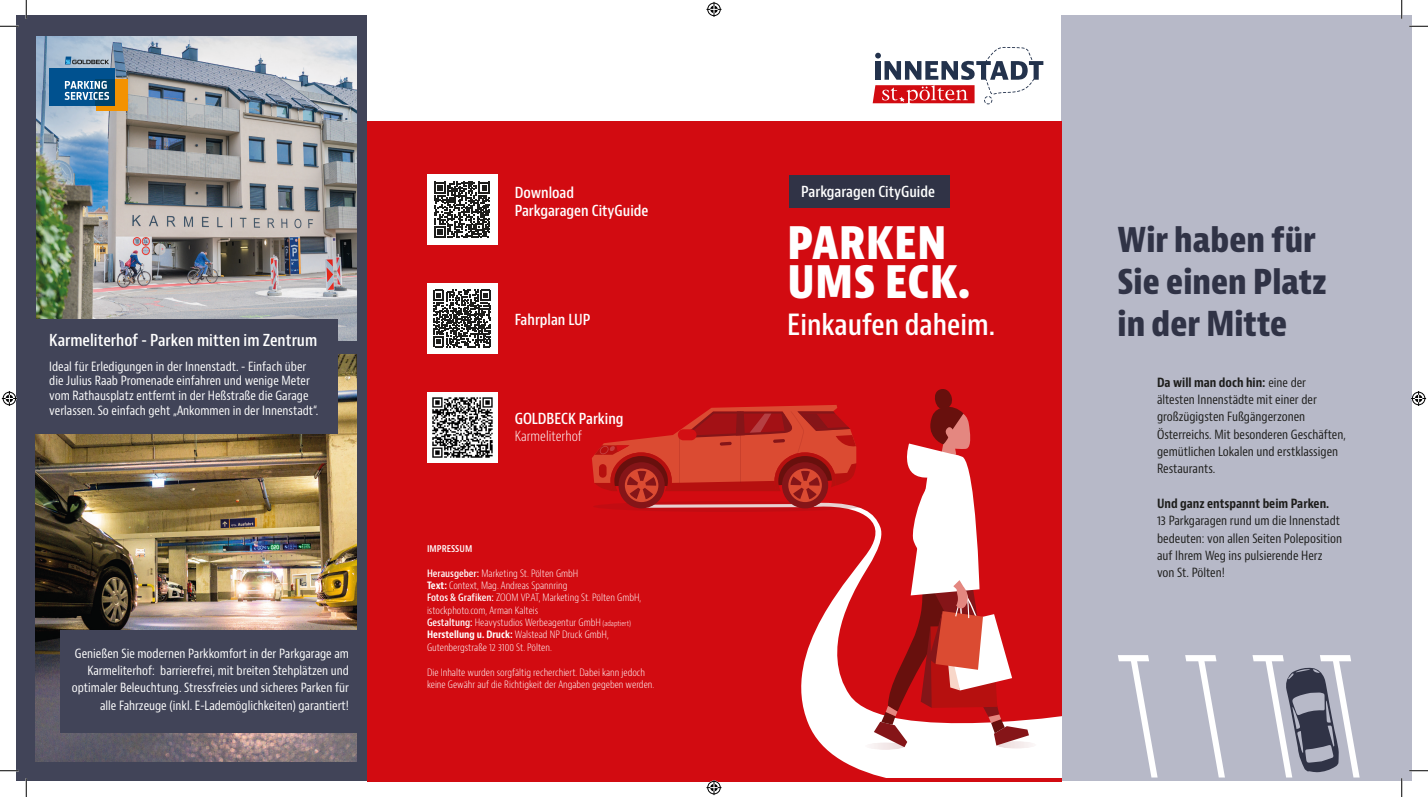
<style>
.page{position:relative;width:1428px;height:797px;background:#fff}
.page>*{position:absolute;margin:0;border:0;box-sizing:border-box;transform-origin:0 0}
.t1{font:700 condensed 47.62px/39.6px "Bernina Sans";color:#fff}
.t2{font:700 condensed 33.38px/42.1px "Bernina Sans";color:#303346}
.t3{font:600 condensed 28.5px "Bernino Sans";color:#fff}
.t4{font:600 condensed 16.12px "Bernino Sans";color:#fff}
.t5{font:600 condensed 14.88px/17.9px "Bernino Sans";color:#fff}
.t6{font:300 condensed 13.62px "Bernino Sans";color:#fff}
.t7{font:condensed 12.38px/14.9px "Bernino Sans";color:#fff}
.t8{font:condensed 12.38px/17.4px "Bernino Sans";color:#1d1d1b}
.t9{font:300 condensed 9.88px/12.4px "Bernino Sans";color:#fff}
.t10{font:600 condensed 9.88px "Bernino Sans";color:#fff}
.s1{font-weight:600}
.s2{font-weight:700}
.s3{font-size:7.38px}
</style>
<div class="page">
<div style="left:1061px;top:16px;width:351px;height:765px;background:#b7b9c8"></div>
<div style="left:16px;top:16px;width:350px;height:765px;background:#414458"></div>
<div style="left:366px;top:121px;width:695px;height:656px;background:#d20b11"></div>
<svg style="left:801px;top:507px;width:260px;height:270px"></svg>
<div style="left:593px;top:501px;width:268px;height:11px;background:#c20c12;border-radius:50%"></div>
<svg style="left:592px;top:405px;width:265px;height:103px"></svg>
<svg style="left:873px;top:389px;width:155px;height:358px"></svg>
<svg style="left:996px;top:741px;width:40px;height:7px"></svg>
<svg style="left:864px;top:742px;width:41px;height:8px"></svg>
<div style="left:789px;top:175px;width:161px;height:32px;background:#303346"></div>
<svg style="left:872px;top:47px;width:171px;height:57px"></svg>
<svg style="left:1126px;top:656px;width:32px;height:122px"></svg>
<svg style="left:1193px;top:655px;width:32px;height:123px"></svg>
<div style="left:1118px;top:655px;width:30px;height:6px;background:#fff"></div>
<div style="left:1185px;top:655px;width:30px;height:6px;background:#fff"></div>
<div style="left:1252px;top:655px;width:31px;height:6px;background:#fff"></div>
<svg style="left:1260px;top:655px;width:100px;height:123px"></svg>
<img style="left:37px;top:37px;width:319px;height:304px">
<img style="left:36px;top:354px;width:320px;height:407px">
<div style="left:24px;top:319px;width:314px;height:114px;background:#414458"></div>
<div style="left:427px;top:283px;width:70px;height:70px;background:#fff"></div>
<svg style="left:433px;top:290px;width:58px;height:57px"></svg>
<div style="left:427px;top:175px;width:70px;height:70px;background:#fff"></div>
<svg style="left:434px;top:182px;width:56px;height:56px"></svg>
<div style="left:60px;top:630px;width:297px;height:103px;background:#414458"></div>
<div style="left:427px;top:392px;width:70px;height:70px;background:#fff"></div>
<img style="left:432px;top:397px;width:61px;height:61px">
<div style="left:96px;top:79px;width:31px;height:32px;background:#f39200"></div>
<div style="left:49px;top:68px;width:66px;height:38px;background:#00518f"></div>
<div style="left:96px;top:79px;width:19px;height:27px;background:#00436b"></div>
<svg style="left:65px;top:81px;width:44px;height:19px"></svg>
<svg style="left:65px;top:57px;width:44px;height:7px"></svg>
<svg style="left:0;top:25px;width:19px;height:2px"></svg>
<svg style="left:1409px;top:25px;width:18px;height:2px"></svg>
<svg style="left:0;top:770px;width:19px;height:1px"></svg>
<svg style="left:1409px;top:770px;width:18px;height:1px"></svg>
<svg style="left:25px;top:0;width:2px;height:19px"></svg>
<svg style="left:25px;top:778px;width:2px;height:19px"></svg>
<svg style="left:1400px;top:0;width:2px;height:19px"></svg>
<svg style="left:1401px;top:778px;width:1px;height:19px"></svg>
<svg style="left:706px;top:2px;width:15px;height:15px"></svg>
<svg style="left:706px;top:780px;width:15px;height:15px"></svg>
<svg style="left:2px;top:391px;width:15px;height:15px"></svg>
<svg style="left:1411px;top:391px;width:14px;height:15px"></svg>
<p class="t4" style="left:49px;top:331px;width:269px">Karmeliterhof - Parken mitten im Zentrum</p>
<p class="t7" style="left:49px;top:359px;width:271px">Ideal für Erledigungen in der Innenstadt. - Einfach über die Julius Raab Promenade einfahren und wenige Meter vom Rathausplatz entfernt in der Heßstraße die Garage verlassen. So einfach geht „Ankommen in der Innenstadt“.</p>
<p class="t7" style="left:72px;top:645px;width:278px;line-height:17.4px;text-align:right">Genießen Sie modernen Parkkomfort in der Parkgarage am Karmeliterhof: barrierefrei, mit breiten Stehplätzen und optimaler Beleuchtung. Stressfreies und sicheres Parken für alle Fahrzeuge (inkl. E-Lademöglichkeiten) garantiert!</p>
<p class="t5" style="left:514px;top:184px;width:135px">Download<br>Parkgaragen CityGuide</p>
<p class="t5" style="left:514px;top:310px;width:77px">Fahrplan LUP</p>
<p class="t5" style="left:514px;top:410px;width:110px">GOLDBECK Parking</p>
<p class="t6" style="left:514px;top:427px;width:69px">Karmeliterhof</p>
<p class="t10" style="left:427px;top:542px;width:47px">IMPRESSUM</p>
<p class="t9" style="left:427px;top:567px;width:153px"><span class="s1">Herausgeber:</span> Marketing St. Pölten GmbH</p>
<p class="t9" style="left:427px;top:579px;width:142px"><span class="s2">Text:</span> Context, Mag. Andreas Spannring</p>
<p class="t9" style="left:427px;top:591px;width:216px"><span class="s1">Fotos &amp; Grafiken:</span> ZOOM VP.AT, Marketing St. Pölten GmbH, istockphoto.com, Arman Kalteis</p>
<p class="t9" style="left:427px;top:616px;width:205px"><span class="s1">Gestaltung:</span> Heavystudios Werbeagentur GmbH <span class="s3">(adaptiert)</span></p>
<p class="t9" style="left:427px;top:629px;width:183px"><span class="s2">Herstellung u. Druck:</span> Walstead NP Druck GmbH,<br>Gutenbergstraße 12 3100 St. Pölten.</p>
<p class="t9" style="left:427px;top:666px;width:229px">Die Inhalte wurden sorgfältig recherchiert. Dabei kann jedoch keine Gewähr auf die Richtigkeit der Angaben gegeben werden.</p>
<p class="t5" style="left:801px;top:183px;width:135px">Parkgaragen CityGuide</p>
<p class="t1" style="left:787px;top:222px;width:185px">PARKEN<br>UMS ECK.</p>
<p class="t3" style="left:787px;top:308px;width:209px">Einkaufen daheim.</p>
<p class="t2" style="left:1117px;top:219px;width:211px">Wir haben für<br>Sie einen Platz in der Mitte</p>
<p class="t8" style="left:1156px;top:374px;width:190px"><span class="s2">Da will man doch hin:</span> eine der ältesten Innenstädte mit einer der großzügigsten Fußgängerzonen<br>Österreichs. Mit besonderen Geschäften, gemütlichen Lokalen und erstklassigen<br>Restaurants.</p>
<p class="t8" style="left:1156px;top:495px;width:187px"><span class="s2">Und ganz entspannt beim Parken.<br></span>13 Parkgaragen rund um die Innenstadt bedeuten: von allen Seiten Poleposition auf Ihrem Weg ins pulsierende Herz von St. Pölten!</p>
</div>
